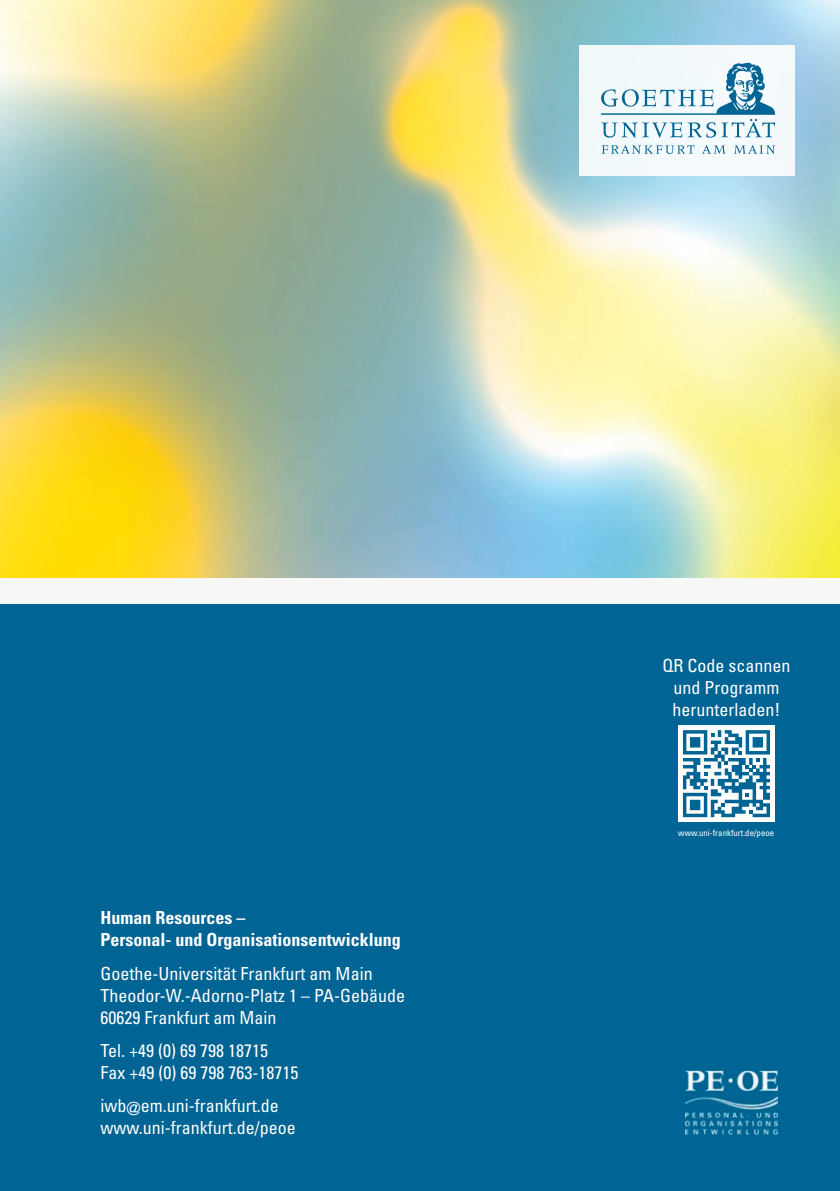
<style>
.page{position:relative;width:840px;height:1191px;background:#fff}
.page>*{position:absolute;margin:0;border:0;box-sizing:border-box;transform-origin:0 0}
.t1{font:condensed 18px/22px "Univers";color:#fff}
.t2{font:700 condensed 18px/22px "Univers";color:#fff}
.t3{font:condensed 8.8px "Univers";color:#fff}
</style>
<div class="page">
<img style="left:0;top:0;width:839px;height:578px">
<div style="left:579px;top:45px;width:215px;height:130px;background:#f4f9fc"></div>
<svg style="left:601px;top:63px;width:173px;height:75px"></svg>
<svg style="left:601px;top:145px;width:93px;height:9px"></svg>
<svg style="left:702px;top:145px;width:23px;height:9px"></svg>
<svg style="left:733px;top:145px;width:42px;height:9px"></svg>
<div style="left:0;top:578px;width:839px;height:26px;background:#f7f7f6"></div>
<div style="left:0;top:604px;width:839px;height:587px;background:#006494"></div>
<img style="left:685px;top:1069px;width:92px;height:65px">
<div style="left:677px;top:725px;width:97px;height:97px;background:#fff"></div>
<svg style="left:682px;top:730px;width:87px;height:87px"></svg>
<p class="t2" style="left:100px;top:906px;width:301px">Human Resources –<br>Personal- und Organisationsentwicklung</p>
<p class="t1" style="left:100px;top:962px;width:273px">Goethe-Universität Frankfurt am Main</p>
<p class="t1" style="left:100px;top:984px;width:306px">Theodor-W.-Adorno-Platz 1 – PA-Gebäude</p>
<p class="t1" style="left:100px;top:1006px;width:177px">60629 Frankfurt am Main</p>
<p class="t1" style="left:100px;top:1039px;width:169px">Tel. +49 (0) 69 798 18715</p>
<p class="t1" style="left:100px;top:1061px;width:199px">Fax +49 (0) 69 798 763-18715</p>
<p class="t1" style="left:100px;top:1094px;width:180px">iwb@em.uni-frankfurt.de</p>
<p class="t1" style="left:100px;top:1116px;width:197px">www.uni-frankfurt.de/peoe</p>
<p class="t1" style="left:662px;top:654px;width:129px">QR Code scannen</p>
<p class="t1" style="left:672px;top:676px;width:109px">und Programm herunterladen!</p>
<p class="t3" style="left:678px;top:827px;width:97px">www.uni-frankfurt.de/peoe</p>
</div>
